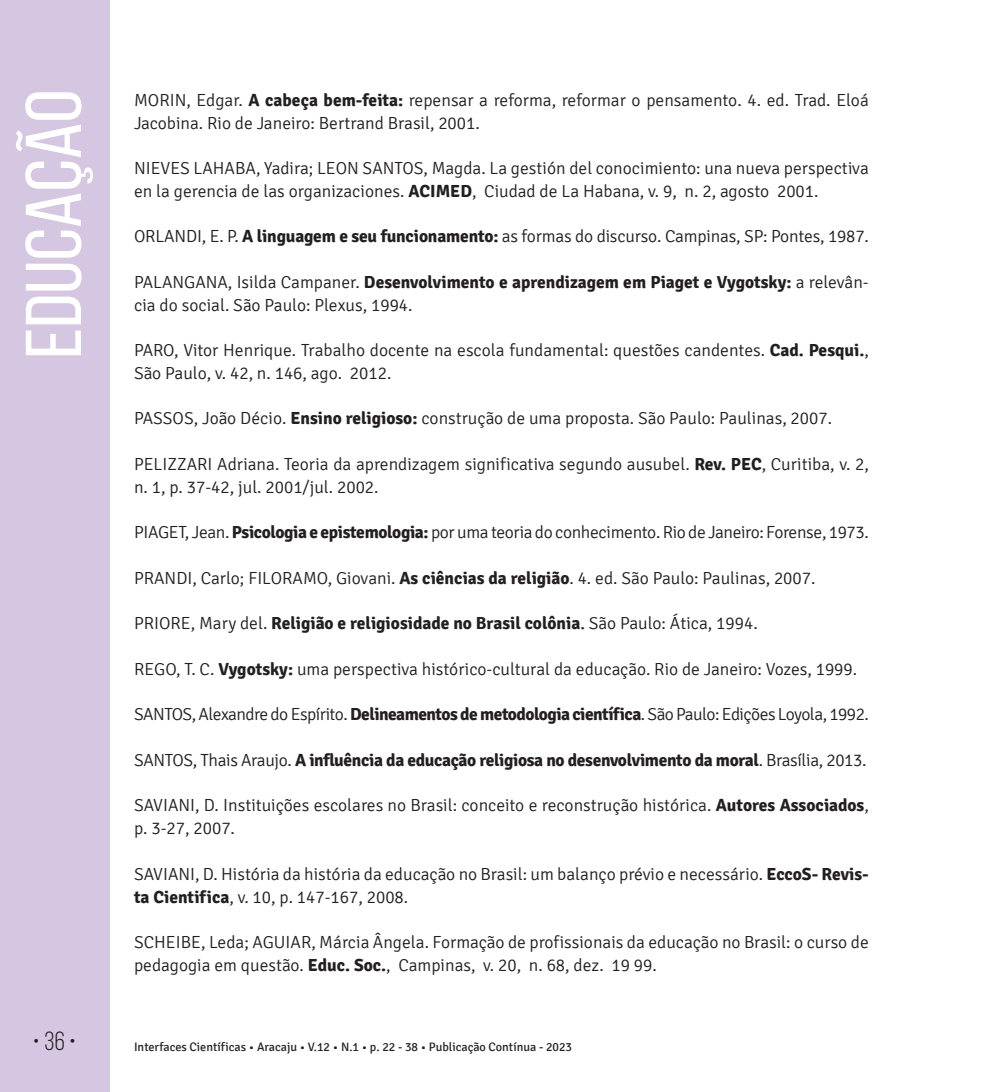
<style>
.page{position:relative;width:993px;height:1092px;background:#fff}
.page>*{position:absolute;margin:0;border:0;box-sizing:border-box;transform-origin:0 0}
.t1{font:78.75px "Bebas Neue";color:#fff;scale:1.09 1}
.t2{font:26.25px "Bebas Neue";color:#231f20}
.t3{font:300 17.5px/22.8px "Signika";color:#231f20}
.t4{font:300 17.5px "Signika";letter-spacing:-.03em;color:#231f20}
.t5{font:300 17.5px "Signika";letter-spacing:-.02em;color:#231f20}
.t6{font:700 17.5px "Signika";letter-spacing:-.02em;color:#231f20}
.t7{font:700 17.5px "Signika";color:#231f20}
.t8{font:12.25px "Signika";color:#231f20}
.s1{font-weight:700}
.s2{font-weight:300}
.s3{font-weight:400}
</style>
<div class="page">
<div style="left:0;top:0;width:109px;height:1091px;background:#d5c6e1"></div>
<h1 class="t1" style="left:11px;top:358px;width:248px;rotate:-90deg">EDUCAÇÃO</h1>
<p class="t3" style="left:134px;top:89px;width:736px">MORIN, Edgar. <span class="s1">A cabeça bem-feita:</span> repensar a reforma, reformar o pensamento. 4. ed. Trad. Eloá<br>Jacobina. Rio de Janeiro: Bertrand Brasil, 2001.</p>
<p class="t3" style="left:134px;top:157px;width:736px">NIEVES LAHABA, Yadira; LEON SANTOS, Magda. La gestión del conocimiento: una nueva perspectiva en la gerencia de las organizaciones. <span class="s1">ACIMED</span>, Ciudad de La Habana, v. 9, n. 2, agosto 2001.</p>
<p class="t3" style="left:134px;top:225px;width:736px">ORLANDI, E. P. <span class="s1">A linguagem e seu funcionamento:</span> as formas do discurso. Campinas, SP: Pontes, 1987.</p>
<p class="t3" style="left:134px;top:271px;width:736px">PALANGANA, Isilda Campaner. <span class="s1">Desenvolvimento e aprendizagem em Piaget e Vygotsky:</span> a relevân&shy;cia do social. São Paulo: Plexus, 1994.</p>
<p class="t3" style="left:134px;top:339px;width:736px">PARO, Vitor Henrique. Trabalho docente na escola fundamental: questões candentes. <span class="s1">Cad. Pesqui.</span>,<br>São Paulo, v. 42, n. 146, ago. 2012.</p>
<p class="t3" style="left:134px;top:407px;width:699px">PASSOS, João Décio. <span class="s1">Ensino religioso:</span> construção de uma proposta. São Paulo: Paulinas, 2007.</p>
<p class="t3" style="left:134px;top:453px;width:736px">PELIZZARI Adriana. Teoria da aprendizagem significativa segundo ausubel. <span class="s1">Rev. PEC</span>, Curitiba, v. 2, n. 1, p. 37-42, jul. 2001/jul. 2002.</p>
<p class="t5" style="left:134px;top:523px;width:736px">PIAGET, Jean. <span class="s1">Psicologia e epistemologia:</span> por uma teoria do conhecimento. Rio de Janeiro: Forense, 1973.</p>
<p class="t3" style="left:134px;top:567px;width:682px">PRANDI, Carlo; FILORAMO, Giovani. <span class="s1">As ciências da religião</span>. 4. ed. São Paulo: Paulinas, 2007.</p>
<p class="t7" style="left:134px;top:613px;width:625px"><span class="s2">PRIORE, Mary del.</span> Religião e religiosidade no Brasil colônia<span class="s3">.</span> <span class="s2">São Paulo: Ática, 1994.</span></p>
<p class="t3" style="left:134px;top:658px;width:724px">REGO, T. C. <span class="s1">Vygotsky:</span> uma perspectiva histórico-cultural da educação. Rio de Janeiro: Vozes, 1999.</p>
<p class="t4" style="left:134px;top:705px;width:736px">SANTOS, Alexandre do Espírito. <span class="s1">Delineamentos de metodologia científica</span>. São Paulo: Edições Loyola, 1992.</p>
<p class="t6" style="left:134px;top:749px;width:733px"><span class="s2">SANTOS, Thais Araujo.</span> A influência da educação religiosa no desenvolvimento da moral<span class="s2">. Brasília, 2013.</span></p>
<p class="t3" style="left:134px;top:794px;width:736px">SAVIANI, D. Instituições escolares no Brasil: conceito e reconstrução histórica. <span class="s1">Autores Associados</span>, p. 3-27, 2007.</p>
<p class="t3" style="left:134px;top:862px;width:736px">SAVIANI, D. História da história da educação no Brasil: um balanço prévio e necessário. <span class="s1">EccoS- Revis&shy;ta Cientifica</span>, v. 10, p. 147-167, 2008.</p>
<p class="t3" style="left:134px;top:931px;width:736px">SCHEIBE, Leda; AGUIAR, Márcia Ângela. Formação de profissionais da educação no Brasil: o curso de pedagogia em questão. <span class="s1">Educ. Soc.</span>, Campinas, v. 20, n. 68, dez. 19 99.</p>
<h2 class="t2" style="left:33px;top:1026px;width:45px">• 36 •</h2>
<p class="t8" style="left:134px;top:1040px;width:439px">Interfaces Científicas • Aracaju • V.12 • N.1 • p. 22 - 38 • Publicação Contínua - 2023</p>
</div>
